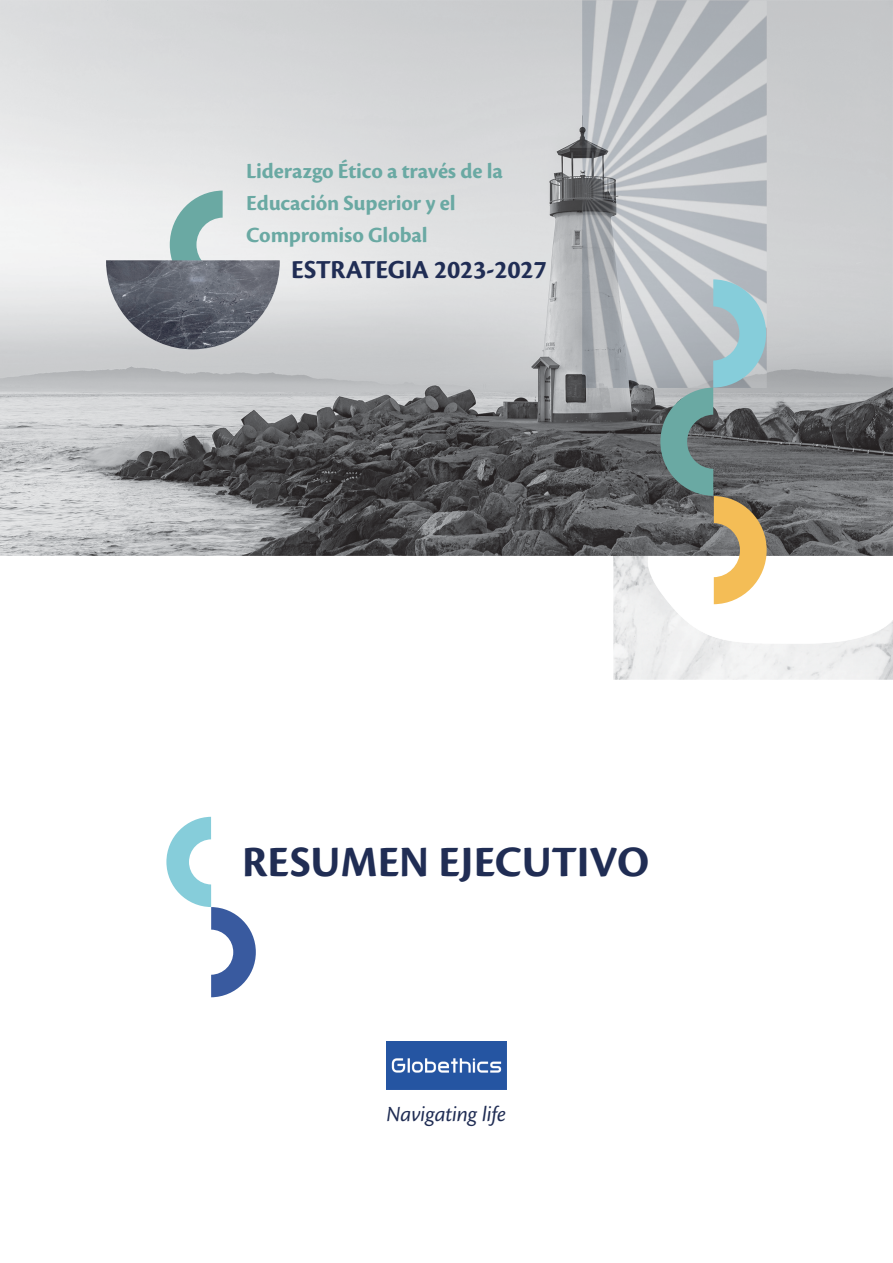
<style>
.page{position:relative;width:893px;height:1263px;background:#fff}
.page>*{position:absolute;margin:0;border:0;box-sizing:border-box;transform-origin:0 0}
.t1{font:700 45px "Cronos Pro";color:#202d54}
.t2{font:700 27px "Cronos Pro";letter-spacing:-.01em;color:#202d54}
.t3{font:700 22.5px/32.1px "Cronos Pro";letter-spacing:-.005em;color:#6aa9a3}
.t4{font:italic 22.5px "Cronos Pro";letter-spacing:-.005em;color:#202d54}
</style>
<div class="page">
<img style="left:613px;top:555px;width:280px;height:124px">
<img style="left:0;top:0;width:893px;height:555px">
<svg style="left:170px;top:191px;width:53px;height:70px;background:#a1c5c2"></svg>
<img style="left:106px;top:261px;width:174px;height:88px">
<img style="left:582px;top:0;width:184px;height:387px">
<svg style="left:660px;top:279px;width:107px;height:325px;background:#9ca59e"></svg>
<svg style="left:166px;top:817px;width:90px;height:180px"></svg>
<img style="left:386px;top:1042px;width:120px;height:48px">
<p class="t3" style="left:246px;top:156px;width:258px">Liderazgo Ético a través de la<br>Educación Superior y el<br>Compromiso Global</p>
<p class="t2" style="left:291px;top:257px;width:257px">ESTRATEGIA 2023-2027</p>
<h1 class="t1" style="left:242px;top:841px;width:409px">RESUMEN EJECUTIVO</h1>
<p class="t4" style="left:386px;top:1104px;width:121px">Navigating life</p>
</div>
